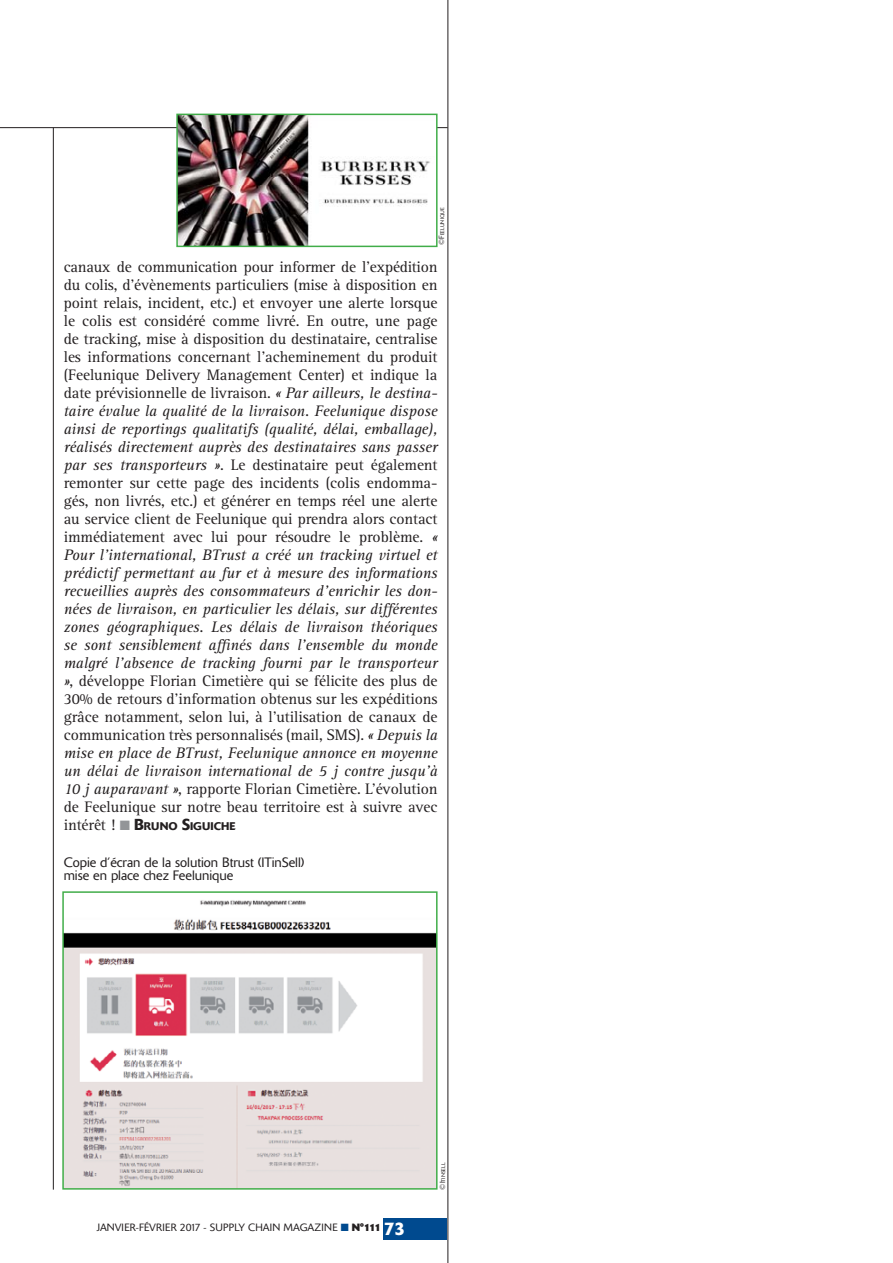
<style>
.page{position:relative;width:893px;height:1263px;background:#fff}
.page>*{position:absolute;margin:0;border:0;box-sizing:border-box;transform-origin:0 0}
.t1{font:15.75px/18px "Rotis Serif";letter-spacing:-.005em;color:#231f20;text-align:justify}
.t2{font:300 13.5px/13.5px "Delta";color:#231f20}
.t3{font:500 10.95px "Delta";color:#231f20}
.t4{font:300 10.5px "Delta";letter-spacing:.02em;color:#231f20}
.t5{font:300 5.25px "Delta";letter-spacing:.02em;color:#231f20}
.s1{font-size:7.5px}
.s2{font-style:italic}
.s3{font-family:"Rotis Serif";font-weight:400;font-size:15.75px}
.s4{color:#939598}
.s5{font-size:15.75px}
.s6{color:#004a8f}
.s7{font-weight:700}
.s8{font-weight:500;font-size:18px;color:#fff}
</style>
<div class="page">
<hr style="left:53px;top:128px;width:1px;height:1062px;background:#231f20">
<div style="left:383px;top:1218px;width:63px;height:22px;background:#004a8f"></div>
<hr style="left:0;top:127px;width:448px;height:1px;background:#231f20">
<img style="left:65px;top:900px;width:369px;height:287px">
<div style="left:62px;top:891px;width:375px;height:299px;border:2px solid #41ad49"></div>
<img style="left:179px;top:117px;width:255px;height:127px">
<div style="left:176px;top:114px;width:261px;height:133px;border:2px solid #41ad49"></div>
<hr style="left:448px;top:0;width:1px;height:1263px;background:#231f20">
<p class="t5" style="left:440px;top:245px;width:40px;rotate:-90deg"><span class="s1">©F</span>EELUNIQUE</p>
<p class="t1" style="left:64px;top:259px;width:375px">canaux de communication pour informer de l’expédition du colis, d’évènements particuliers (mise à disposition en point relais, incident, etc.) et envoyer une alerte lorsque le colis est considéré comme livré. En outre, une page de tracking, mise à disposition du destinataire, centralise les informations concernant l’acheminement du produit (Feelunique Delivery Management Center) et indique la date prévisionnelle de livraison. <span class="s2">« Par ailleurs, le destina&shy;taire évalue la qualité de la livraison. Feelunique dispose ainsi de reportings qualitatifs (qualité, délai, emballage), réalisés directement auprès des destinataires sans passer par ses transporteurs »</span>. Le destinataire peut également remonter sur cette page des incidents (colis endomma&shy;gés, non livrés, etc.) et générer en temps réel une alerte au service client de Feelunique qui prendra alors contact immédiatement avec lui pour résoudre le problème. <span class="s2">« Pour l’international, BTrust a créé un tracking virtuel et prédictif permettant au fur et à mesure des informations recueillies auprès des consommateurs d’enrichir les don&shy;nées de livraison, en particulier les délais, sur différentes zones géographiques. Les délais de livraison théoriques se sont sensiblement affinés dans l’ensemble du monde malgré l’absence de tracking fourni par le transporteur »</span>, développe Florian Cimetière qui se félicite des plus de 30% de retours d’information obtenus sur les expéditions grâce notamment, selon lui, à l’utilisation de canaux de communication très personnalisés (mail, SMS). <span class="s2">« Depuis la mise en place de BTrust, Feelunique annonce en moyenne un délai de livraison international de 5 j contre jusqu’à 10 j auparavant »</span>, rapporte Florian Cimetière. L’évolution de Feelunique sur notre beau territoire est à suivre avec</p>
<p class="t3" style="left:64px;top:822px;width:173px"><span class="s3">intérêt !</span> <span class="s4">■</span> <span class="s5">B</span>RUNO <span class="s5">S</span>IGUICHE</p>
<p class="t2" style="left:64px;top:857px;width:242px">Copie d’écran de la solution Btrust (ITinSell) mise en place chez Feelunique</p>
<p class="t4" style="left:97px;top:1224px;width:310px">JANVIER-FÉVRIER 2017 - SUPPLY CHAIN MAGAZINE <span class="s6">■</span> <span class="s7">N°111</span> <span class="s8">73</span></p>
<p class="t5" style="left:441px;top:1190px;width:29px;rotate:-90deg"><span class="s1">©I</span>TINSELL</p>
</div>
